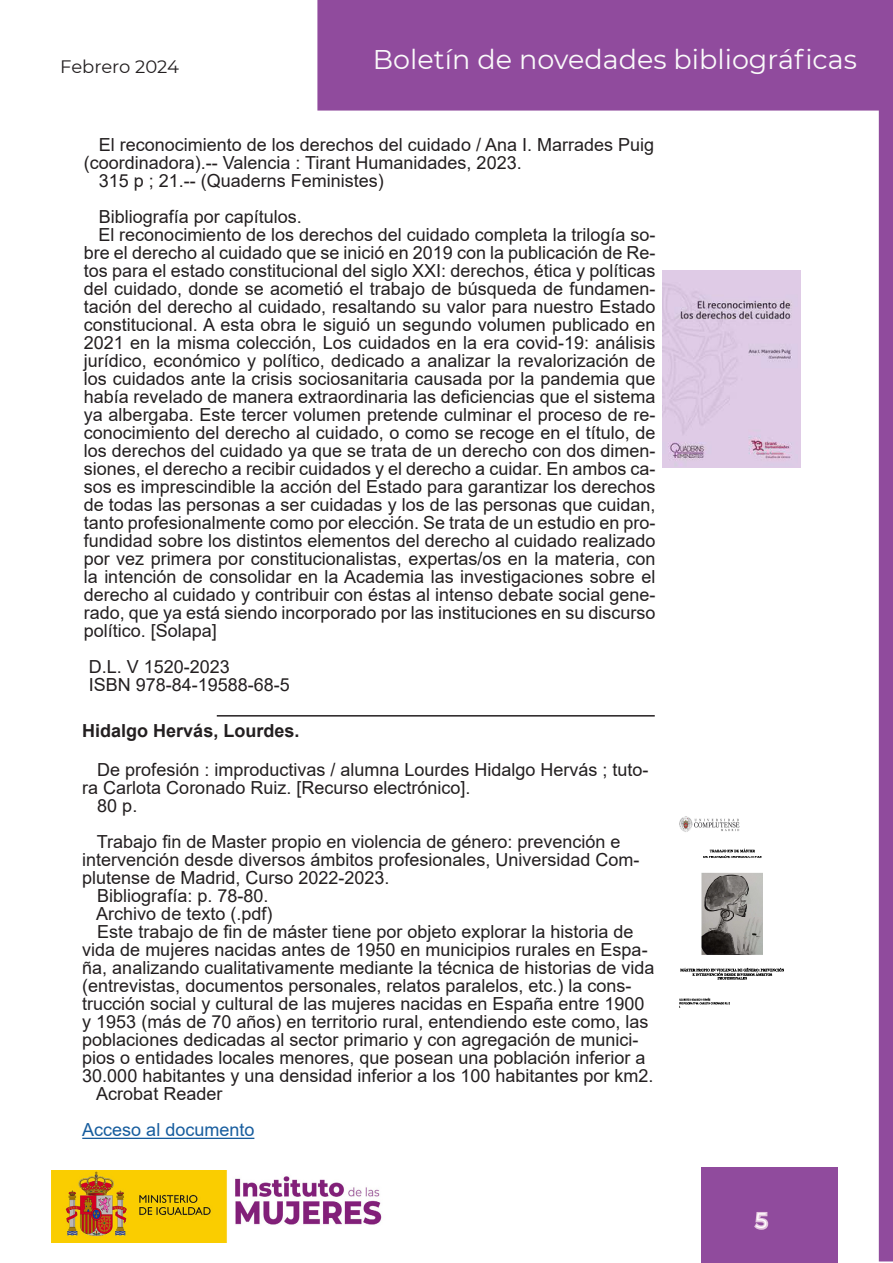
<style>
.page{position:relative;width:893px;height:1263px;background:#fff}
.page>*{position:absolute;margin:0;border:0;box-sizing:border-box;transform-origin:0 0}
.t1{font:27px "Montserrat";color:#fafafa}
.t2{font:21px "Montserrat";color:#fff}
.Cuerpo_de_texto{font:18px/18px "Arial";color:#231f20}
.Cuerpo_de_texto-2{font:700 18px "Arial";color:#231f20}
.Cuerpo_de_texto-3{font:18px "Arial";color:#175d9e}
.t3{font:18px "Montserrat";letter-spacing:-.005em;color:#231f20}
</style>
<div class="page">
<img style="left:51px;top:1170px;width:331px;height:72px">
<div style="left:702px;top:1167px;width:136px;height:96px;background:#904b9d"></div>
<svg style="left:754px;top:1212px;width:15px;height:18px"></svg>
<div style="left:317px;top:0;width:576px;height:111px;background:#904b9d"></div>
<hr style="left:217px;top:715px;width:438px;height:1px;background:#231f20">
<div style="left:879px;top:110px;width:13px;height:1151px;background:#904b9d"></div>
<div style="left:879px;top:109px;width:14px;height:1152px;border:2px solid #904b9d"></div>
<img style="left:663px;top:270px;width:138px;height:198px">
<hr style="left:82px;top:1138px;width:172px;height:1px;background:#175d9e">
<img style="left:679px;top:816px;width:105px;height:192px">
<p class="t3" style="left:60px;top:55px;width:120px">Febrero 2024</p>
<p class="t1" style="left:373px;top:40px;width:485px">Boletín de novedades bibliográficas</p>
<p class="Cuerpo_de_texto" style="left:84px;top:135px;width:572px;text-indent:15px">El reconocimiento de los derechos del cuidado / Ana I. Marrades Puig (coordinadora).-- Valencia : Tirant Humanidades, 2023.</p>
<p class="Cuerpo_de_texto" style="left:99px;top:171px;width:287px">315 p ; 21.-- (Quaderns Feministes)</p>
<p class="Cuerpo_de_texto" style="left:99px;top:207px;width:205px">Bibliografía por capítulos.</p>
<p class="Cuerpo_de_texto" style="left:84px;top:225px;width:573px;text-align:justify;text-indent:15px">El reconocimiento de los derechos del cuidado completa la trilogía so&shy;bre el derecho al cuidado que se inició en 2019 con la publicación de Re&shy;tos para el estado constitucional del siglo XXI: derechos, ética y políticas del cuidado, donde se acometió el trabajo de búsqueda de fundamen&shy;tación del derecho al cuidado, resaltando su valor para nuestro Estado constitucional. A esta obra le siguió un segundo volumen publicado en 2021 en la misma colección, Los cuidados en la era covid-19: análisis jurídico, económico y político, dedicado a analizar la revalorización de los cuidados ante la crisis sociosanitaria causada por la pandemia que había revelado de manera extraordinaria las deficiencias que el sistema ya albergaba. Este tercer volumen pretende culminar el proceso de re&shy;conocimiento del derecho al cuidado, o como se recoge en el título, de los derechos del cuidado ya que se trata de un derecho con dos dimen&shy;siones, el derecho a recibir cuidados y el derecho a cuidar. En ambos ca&shy;sos es imprescindible la acción del Estado para garantizar los derechos de todas las personas a ser cuidadas y los de las personas que cuidan, tanto profesionalmente como por elección. Se trata de un estudio en pro&shy;fundidad sobre los distintos elementos del derecho al cuidado realizado por vez primera por constitucionalistas, expertas/os en la materia, con la intención de consolidar en la Academia las investigaciones sobre el derecho al cuidado y contribuir con éstas al intenso debate social gene&shy;rado, que ya está siendo incorporado por las instituciones en su discurso político. [Solapa]</p>
<p class="Cuerpo_de_texto" style="left:89px;top:657px;width:143px">D.L. V 1520-2023</p>
<p class="Cuerpo_de_texto" style="left:89px;top:675px;width:203px">ISBN 978-84-19588-68-5</p>
<p class="Cuerpo_de_texto-2" style="left:82px;top:718px;width:219px">Hidalgo Hervás, Lourdes.</p>
<p class="Cuerpo_de_texto" style="left:82px;top:761px;width:568px;text-indent:15px">De profesión : improductivas / alumna Lourdes Hidalgo Hervás ; tuto&shy;ra Carlota Coronado Ruiz. [Recurso electrónico].</p>
<p class="Cuerpo_de_texto" style="left:97px;top:797px;width:42px">80 p.</p>
<p class="Cuerpo_de_texto" style="left:82px;top:833px;width:559px;text-indent:15px">Trabajo fin de Master propio en violencia de género: prevención e intervención desde diversos ámbitos profesionales, Universidad Com&shy;plutense de Madrid, Curso 2022-2023.</p>
<p class="Cuerpo_de_texto" style="left:97px;top:887px;width:173px">Bibliografía: p. 78-80.</p>
<p class="Cuerpo_de_texto" style="left:96px;top:905px;width:178px">Archivo de texto (.pdf)</p>
<p class="Cuerpo_de_texto" style="left:82px;top:923px;width:574px;text-indent:15px">Este trabajo de fin de máster tiene por objeto explorar la historia de vida de mujeres nacidas antes de 1950 en municipios rurales en Espa&shy;ña, analizando cualitativamente mediante la técnica de historias de vida (entrevistas, documentos personales, relatos paralelos, etc.) la cons&shy;trucción social y cultural de las mujeres nacidas en España entre 1900 y 1953 (más de 70 años) en territorio rural, entendiendo este como, las poblaciones dedicadas al sector primario y con agregación de munici&shy;pios o entidades locales menores, que posean una población inferior a 30.000 habitantes y una densidad inferior a los 100 habitantes por km2.</p>
<p class="Cuerpo_de_texto" style="left:96px;top:1085px;width:128px">Acrobat Reader</p>
<p class="Cuerpo_de_texto-3" style="left:82px;top:1118px;width:174px">Acceso al documento</p>
<p class="t2" style="left:756px;top:1206px;width:13px">5</p>
</div>
